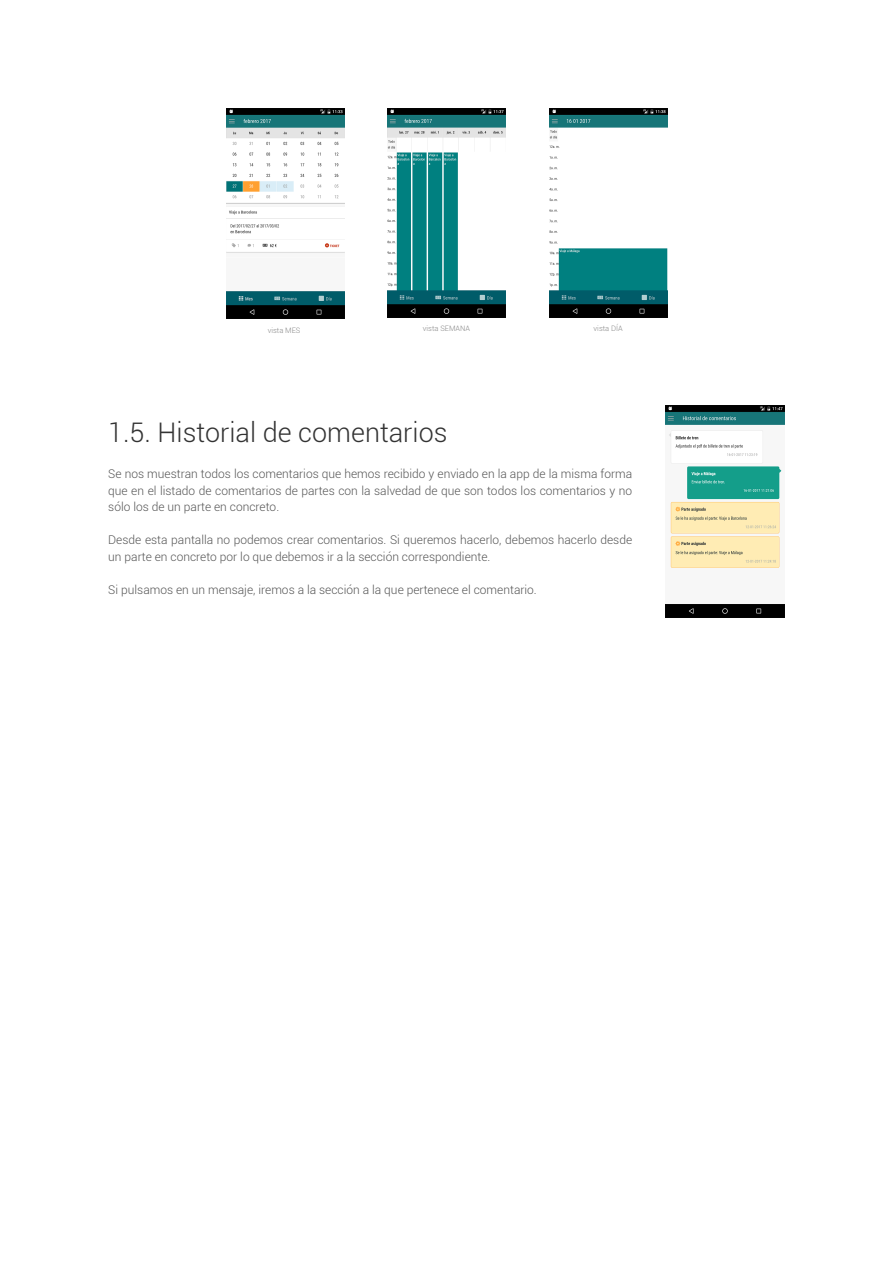
<style>
.page{position:relative;width:893px;height:1263px;background:#fff}
.page>*{position:absolute;margin:0;border:0;box-sizing:border-box;transform-origin:0 0}
.t1{font:300 27px "Roboto";color:#333}
.t2{font:300 12px/16.5px "Roboto";color:#555;text-align:justify}
.t3{font:300 7.5px "Roboto";color:#888}
</style>
<div class="page">
<img style="left:226px;top:108px;width:118px;height:210px">
<img style="left:388px;top:108px;width:118px;height:210px">
<img style="left:549px;top:108px;width:118px;height:210px">
<img style="left:666px;top:406px;width:119px;height:211px">
<p class="t3" style="left:268px;top:325px;width:34px">vista MES</p>
<p class="t3" style="left:423px;top:323px;width:49px">vista SEMANA</p>
<p class="t3" style="left:594px;top:323px;width:31px">vista DÍA</p>
<h1 class="t1" style="left:108px;top:414px;width:341px">1.5. Historial de comentarios</h1>
<p class="t2" style="left:108px;top:465px;width:525px">Se nos muestran todos los comentarios que hemos recibido y enviado en la app de la misma forma que en el listado de comentarios de partes con la salvedad de que son todos los comentarios y no sólo los de un parte en concreto.</p>
<p class="t2" style="left:108px;top:531px;width:525px">Desde esta pantalla no podemos crear comentarios. Si queremos hacerlo, debemos hacerlo desde un parte en concreto por lo que debemos ir a la sección correspondiente.</p>
<p class="t2" style="left:108px;top:581px;width:430px">Si pulsamos en un mensaje, iremos a la sección a la que pertenece el comentario.</p>
</div>
